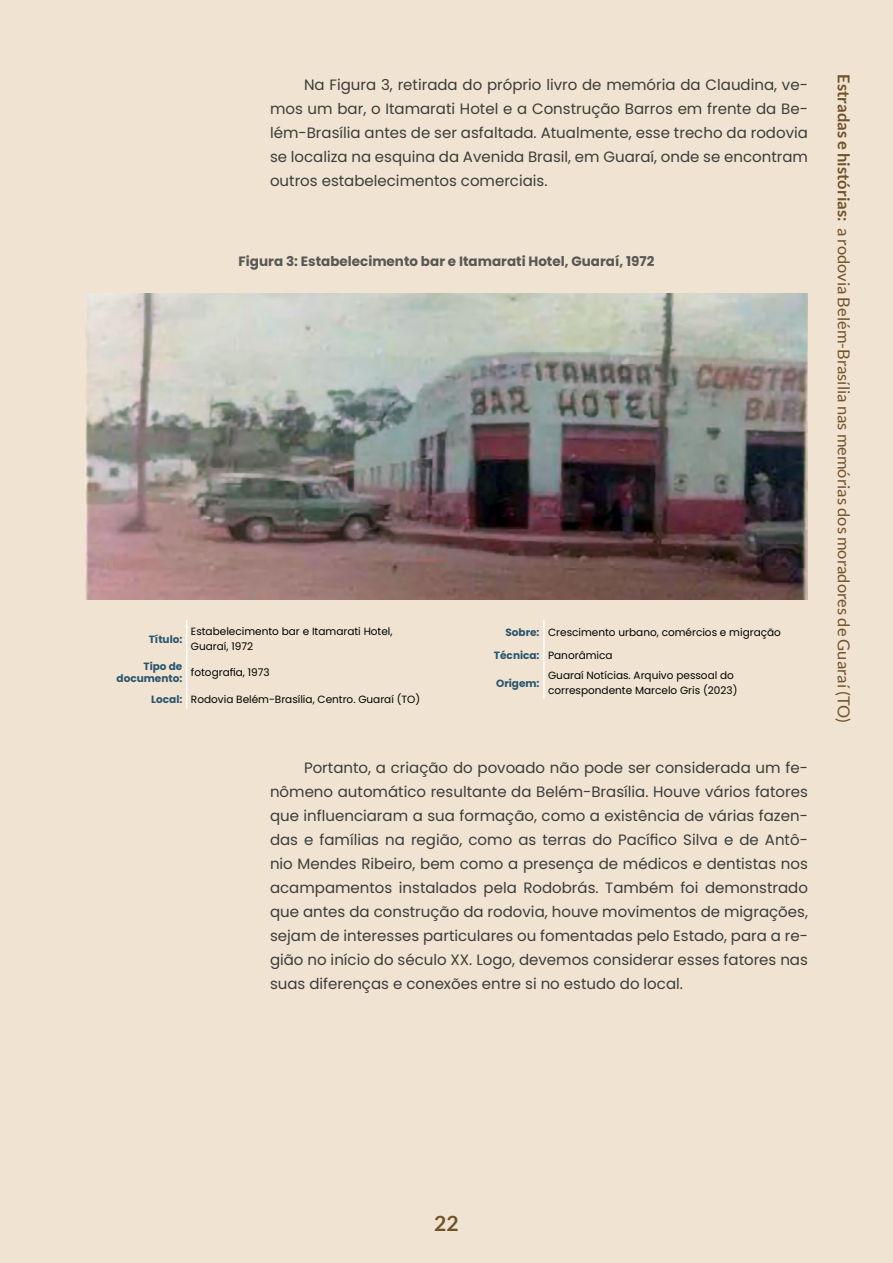
<style>
.page{position:relative;width:893px;height:1263px;background:#f0e3d1}
.page>*{position:absolute;margin:0;border:0;box-sizing:border-box;transform-origin:0 0}
.t1{font:700 21px "Lato";color:#70532b}
.t2{font:16.5px "Lato";color:#70532b}
.t3{font:15px/24px "Poppins";color:#3c3c3b;text-align:justify}
.t4{font:700 13.5px "Poppins";color:#575756}
.t5{font:10.5px/15px "Poppins";color:#000}
.t6{font:700 10.5px/12.6px "Poppins";color:#2a5570;text-align:right}
.s1{font-weight:700;color:#2a5570}
.s2{font-weight:700}
</style>
<div class="page">
<img style="left:85px;top:293px;width:723px;height:307px">
<hr style="left:186px;top:620px;width:1px;height:34px;background:#fff">
<hr style="left:186px;top:654px;width:1px;height:32px;background:#fff">
<svg style="left:186px;top:686px;width:1px;height:23px"></svg>
<hr style="left:543px;top:620px;width:2px;height:22px;background:#fff">
<hr style="left:543px;top:642px;width:2px;height:22px;background:#fff">
<hr style="left:543px;top:664px;width:2px;height:35px;background:#fff">
<p class="t3" style="left:270px;top:73px;width:539px;text-indent:34px">Na Figura 3, retirada do próprio livro de memória da Claudina, ve&shy;mos um bar, o Itamarati Hotel e a Construção Barros em frente da Be&shy;lém-Brasília antes de ser asfaltada. Atualmente, esse trecho da rodovia se localiza na esquina da Avenida Brasil, em Guaraí, onde se encontram outros estabelecimentos comerciais.</p>
<p class="t4" style="left:239px;top:254px;width:417px">Figura 3: Estabelecimento bar e Itamarati Hotel, Guaraí, 1972</p>
<p class="t6" style="left:149px;top:633px;width:35px">Título:</p>
<p class="t5" style="left:191px;top:624px;width:203px">Estabelecimento bar e Itamarati Hotel,<br>Guaraí, 1972</p>
<p class="t6" style="left:117px;top:660px;width:67px">Tipo de documento:</p>
<p class="t5" style="left:191px;top:665px;width:80px">fotografia, 1973</p>
<p class="t5" style="left:151px;top:692px;width:271px"><span class="s1">Local:</span> Rodovia Belém-Brasília, Centro. Guaraí (TO)</p>
<p class="t5" style="left:494px;top:622px;width:288px;line-height:22.2px;text-indent:11px"><span class="s1">Sobre:</span> Crescimento urbano, comércios e migração<br><span class="s1">Técnica:</span> Panorâmica</p>
<p class="t6" style="left:496px;top:677px;width:45px">Origem:</p>
<p class="t5" style="left:548px;top:668px;width:191px">Guaraí Notícias. Arquivo pessoal do correspondente Marcelo Gris (2023)</p>
<p class="t3" style="left:270px;top:756px;width:539px;text-indent:34px">Portanto, a criação do povoado não pode ser considerada um fe&shy;nômeno automático resultante da Belém-Brasília. Houve vários fatores que influenciaram a sua formação, como a existência de várias fazen&shy;das e famílias na região, como as terras do Pacífico Silva e de Antô&shy;nio Mendes Ribeiro, bem como a presença de médicos e dentistas nos acampamentos instalados pela Rodobrás. Também foi demonstrado que antes da construção da rodovia, houve movimentos de migrações, sejam de interesses particulares ou fomentadas pelo Estado, para a re&shy;gião no início do século XX. Logo, devemos considerar esses fatores nas suas diferenças e conexões entre si no estudo do local.</p>
<p class="t2" style="left:853px;top:74px;width:650px;rotate:90deg"><span class="s2">Estradas e histórias:</span> a rodovia Belém-Brasília nas memórias dos moradores de Guaraí (TO)</p>
<h1 class="t1" style="left:434px;top:1211px;width:26px">22</h1>
</div>
